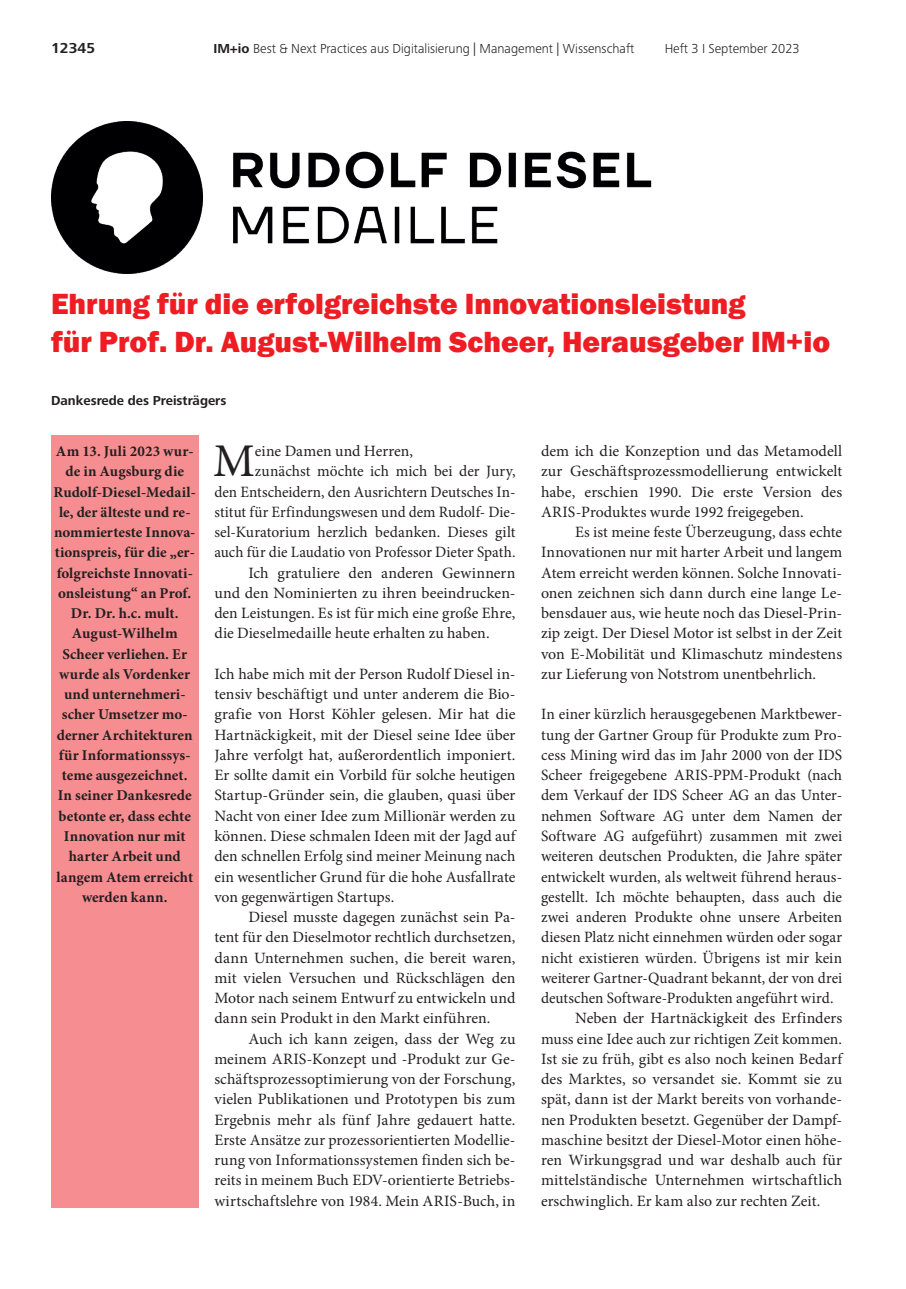
<style>
.page{position:relative;width:906px;height:1289px;background:#fff}
.page>*{position:absolute;margin:0;border:0;box-sizing:border-box;transform-origin:0 0}
.g1_fließtext_o_einzug{font:46.95px "Minion Pro";color:#231f20}
.h3_40pt{font:800 30px/37.5px "Franklin Gothic";color:#ee1d23}
.g0_fließtext{font:15.75px/20.2px "Minion Pro";letter-spacing:.005em;color:#231f20;text-align:justify}
.g1_fließtext_o_einzug-2{font:15.75px/20.2px "Minion Pro";color:#231f20;text-align:justify}
.g1_fließtext_o_einzug-3{font:700 15px/20.2px "Minion Pro";color:#231f20;text-align:center}
.Pagina_links{font:700 15px "Frutiger Next Pro";color:#231f20}
.Kolumnentitel_tot{font:300 13.5px "Frutiger Next Pro";color:#231f20}
.v1_autor{font:700 13.5px "Frutiger Next Pro";color:#231f20}
.s1{font-weight:700}
</style>
<div class="page">
<div style="left:51px;top:436px;width:148px;height:772px;background:#f68e91"></div>
<img style="left:51px;top:122px;width:600px;height:152px">
<p class="Pagina_links" style="left:51px;top:40px;width:46px">12345</p>
<p class="Kolumnentitel_tot" style="left:213px;top:41px;width:422px"><span class="s1">IM+io</span> Best &amp; Next Practices aus Digitalisierung | Management | Wissenschaft</p>
<p class="Kolumnentitel_tot" style="left:664px;top:41px;width:136px">Heft 3 I September 2023</p>
<p class="h3_40pt" style="left:51px;top:285px;width:780px">Ehrung für die erfolgreichste Innovationsleistung<br>für Prof. Dr. August-Wilhelm Scheer, Herausgeber IM+io</p>
<p class="v1_autor" style="left:51px;top:393px;width:177px">Dankesrede des Preisträgers</p>
<p class="g1_fließtext_o_einzug-3" style="left:54px;top:441px;width:144px">Am 13. Juli 2023 wur&shy;de in Augsburg die<br>Rudolf-Diesel-Medail&shy;le, der älteste und re&shy;nommierteste Innova&shy;tionspreis, für die „er&shy;folgreichste Innovati&shy;onsleistung“ an Prof.<br>Dr. Dr. h.c. mult.</p>
<p class="g1_fließtext_o_einzug-3" style="left:56px;top:623px;width:138px">August-Wilhelm<br>Scheer verliehen. Er wurde als Vordenker und unternehmeri&shy;scher Umsetzer mo&shy;derner Architekturen für Informationssys&shy;teme ausgezeichnet.<br>In seiner Dankesrede betonte er, dass echte<br>Innovation nur mit harter Arbeit und langem Atem erreicht werden kann.</p>
<p class="g1_fließtext_o_einzug" style="left:213px;top:430px;width:43px">M</p>
<p class="g1_fließtext_o_einzug-2" style="left:255px;top:441px;width:160px">eine Damen und Herren,</p>
<p class="g1_fließtext_o_einzug-2" style="left:214px;top:461px;width:303px;text-indent:41px">zunächst möchte ich mich bei der Jury, den Entscheidern, den Ausrichtern Deutsches In&shy;stitut für Erfindungswesen und dem Rudolf- Die&shy;sel-Kuratorium herzlich bedanken. Dieses gilt auch für die Laudatio von Professor Dieter Spath.</p>
<p class="g0_fließtext" style="left:214px;top:562px;width:303px;text-indent:34px">Ich gratuliere den anderen Gewinnern und den Nominierten zu ihren beeindrucken&shy;den Leistungen. Es ist für mich eine große Ehre, die Dieselmedaille heute erhalten zu haben.</p>
<p class="g1_fließtext_o_einzug-2" style="left:214px;top:663px;width:303px">Ich habe mich mit der Person Rudolf Diesel in&shy;tensiv beschäftigt und unter anderem die Bio&shy;grafie von Horst Köhler gelesen. Mir hat die Hartnäckigkeit, mit der Diesel seine Idee über Jahre verfolgt hat, außerordentlich imponiert.<br>Er sollte damit ein Vorbild für solche heutigen Startup-Gründer sein, die glauben, quasi über Nacht von einer Idee zum Millionär werden zu können. Diese schmalen Ideen mit der Jagd auf den schnellen Erfolg sind meiner Meinung nach ein wesentlicher Grund für die hohe Ausfallrate von gegenwärtigen Startups.</p>
<p class="g0_fließtext" style="left:214px;top:906px;width:303px;text-indent:34px">Diesel musste dagegen zunächst sein Pa&shy;tent für den Dieselmotor rechtlich durchsetzen, dann Unternehmen suchen, die bereit waren, mit vielen Versuchen und Rückschlägen den Motor nach seinem Entwurf zu entwickeln und dann sein Produkt in den Markt einführen.</p>
<p class="g0_fließtext" style="left:214px;top:1028px;width:303px;text-indent:34px">Auch ich kann zeigen, dass der Weg zu meinem ARIS-Konzept und -Produkt zur Ge&shy;schäftsprozessoptimierung von der Forschung, vielen Publikationen und Prototypen bis zum Ergebnis mehr als fünf Jahre gedauert hatte.<br>Erste Ansätze zur prozessorientierten Modellie&shy;rung von Informationssystemen finden sich be&shy;reits in meinem Buch EDV-orientierte Betriebs&shy;wirtschaftslehre von 1984. Mein ARIS-Buch, in</p>
<p class="g0_fließtext" style="left:541px;top:441px;width:303px">dem ich die Konzeption und das Metamodell zur Geschäftsprozessmodellierung entwickelt habe, erschien 1990. Die erste Version des ARIS-Produktes wurde 1992 freigegeben.</p>
<p class="g0_fließtext" style="left:541px;top:522px;width:303px;text-indent:34px">Es ist meine feste Überzeugung, dass echte Innovationen nur mit harter Arbeit und langem Atem erreicht werden können. Solche Innovati&shy;onen zeichnen sich dann durch eine lange Le&shy;bensdauer aus, wie heute noch das Diesel-Prin&shy;zip zeigt. Der Diesel Motor ist selbst in der Zeit von E-Mobilität und Klimaschutz mindestens zur Lieferung von Notstrom unentbehrlich.</p>
<p class="g1_fließtext_o_einzug-2" style="left:541px;top:704px;width:303px">In einer kürzlich herausgegebenen Marktbewer&shy;tung der Gartner Group für Produkte zum Pro&shy;cess Mining wird das im Jahr 2000 von der IDS Scheer freigegebene ARIS-PPM-Produkt (nach dem Verkauf der IDS Scheer AG an das Unter&shy;nehmen Software AG unter dem Namen der Software AG aufgeführt) zusammen mit zwei weiteren deutschen Produkten, die Jahre später entwickelt wurden, als weltweit führend heraus&shy;gestellt. Ich möchte behaupten, dass auch die zwei anderen Produkte ohne unsere Arbeiten diesen Platz nicht einnehmen würden oder sogar nicht existieren würden. Übrigens ist mir kein weiterer Gartner-Quadrant bekannt, der von drei deutschen Software-Produkten angeführt wird.</p>
<p class="g0_fließtext" style="left:541px;top:1008px;width:303px;text-indent:34px">Neben der Hartnäckigkeit des Erfinders muss eine Idee auch zur richtigen Zeit kommen.<br>Ist sie zu früh, gibt es also noch keinen Bedarf des Marktes, so versandet sie. Kommt sie zu spät, dann ist der Markt bereits von vorhande&shy;nen Produkten besetzt. Gegenüber der Dampf&shy;maschine besitzt der Diesel-Motor einen höhe&shy;ren Wirkungsgrad und war deshalb auch für mittelständische Unternehmen wirtschaftlich erschwinglich. Er kam also zur rechten Zeit.</p>
</div>
